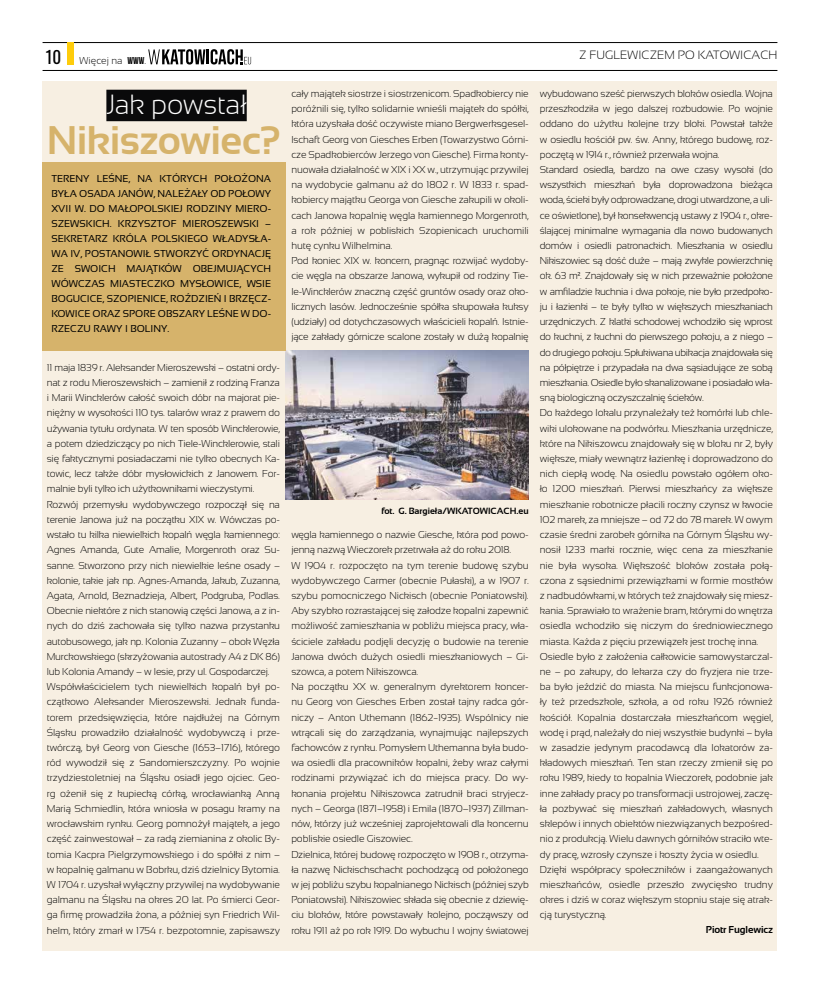
<style>
.page{position:relative;width:820px;height:993px;background:#fff}
.page>*{position:absolute;margin:0;border:0;box-sizing:border-box;transform-origin:0 0}
.t1{font:700 39.9px "Sansation";color:#d6b36b}
.t2{font:300 27.8px "Sansation";letter-spacing:-.01em;color:#fff}
.t3{font:300 12px "Sansation";color:#000}
.t4{font:300 10px/15.2px "Sansation";letter-spacing:-.01em;color:#000}
.t5{font:10px/15px "Sansation";color:#000;text-align:justify}
.t6{font:700 10px "Sansation";color:#000}
.t7{font:700 9px "Sansation";color:#000}
.s1{font-family:"Oswald";font-weight:400;font-size:17px}
.s2{font-family:"Bebas Neue";font-weight:400}
</style>
<div class="page">
<hr style="left:43px;top:42px;width:734px;height:1px;background:#000">
<svg style="left:148px;top:49px;width:103px;height:15px"></svg>
<hr style="left:43px;top:70px;width:734px;height:1px;background:#000">
<div style="left:67px;top:43px;width:6px;height:22px;background:#fecc0b"></div>
<div style="left:43px;top:81px;width:734px;height:869px;background:#f7efe2"></div>
<img style="left:285px;top:350px;width:243px;height:149px">
<div style="left:43px;top:162px;width:242px;height:188px;background:#d6b36b"></div>
<div style="left:106px;top:90px;width:141px;height:31px;background:#0a0a0b"></div>
<p class="t4" style="left:46px;top:53px;width:102px"><span class="s1">10</span> Więcej na <span class="s2">WWW</span>.</p>
<p class="t3" style="left:579px;top:48px;width:27px">Z Fuglew</p>
<p class="t3" style="left:638px;top:48px;width:131px">ic zem po Katow icach</p>
<h2 class="t2" style="left:106px;top:89px;width:142px">Jak powstał</h2>
<h1 class="t1" style="left:47px;top:118px;width:236px">Nikiszowiec?</h1>
<p class="t5" style="left:51px;top:170px;width:221px">TERENY LEŚNE, NA KTÓRYCH POŁOŻONA BYŁA OSADA JANÓW, NALEŻAŁY OD POŁOWY XVII W. DO MAŁOPOLSKIEJ RODZINY M IERO-SZEWSKICH. KRZYSZTOF M IEROSZEWSKI – SEKRETARZ KRÓLA POLSKIEGO WŁADYSŁA-WA IV, POSTANOWIŁ STWORZYĆ ORDYNACJĘ ZE SWOICH MAJĄTKÓW OBEJMUJĄCYCH WÓWCZAS MIASTECZKO MYSŁOWICE, WSIE BOGUCICE, SZOPIENICE, ROŹDZIEŃ I BRZĘCZ-KOWICE ORAZ SPORE OBSZARY LEŚNE W DO-RZECZU RAWY I BOLINY.</p>
<p class="t4" style="left:47px;top:359px;width:234px">11 maja 1839 r. Aleksander Mieroszewski – ostatni ordy&shy;nat z rodu Mieroszewskich – zamienił z rodziną Franza i Marii Wincklerów całość swoich dóbr na majorat pie&shy;niężny w wysokości 110 tys. talarów wraz z prawem do używania tytułu ordynata. W ten sposób Wincklerowie, a potem dziedziczący po nich Tiele-Wincklerowie, stali się faktycznymi posiadaczami nie tylko obecnych Ka&shy;towic, lecz także dóbr mysłowickich z Janowem. For&shy;malnie byli tylko ich użytkownikami wieczystymi.<br>Rozwój przemysłu wydobywczego rozpoczął się na terenie Janowa już na początku XIX w. Wówczas po&shy;wstało tu kilka niewielkich kopalń węgla kamiennego:<br>Agnes Amanda, Gute Amalie, Morgenroth oraz Su&shy;sanne. Stworzono przy nich niewielkie leśne osady – kolonie, takie jak np. Agnes-Amanda, Jakub, Zuzanna, Agata, Arnold, Beznadzieja, Albert, Podgruba, Podlas.<br>Obecnie niektóre z nich stanowią części Janowa, a z in&shy;nych do dziś zachowała się tylko nazwa przystanku autobusowego, jak np. Kolonia Zuzanny – obok Węzła Murckowskiego (skrzyżowania autostrady A4 z DK 86) lub Kolonia Amandy – w lesie, przy ul. Gospodarczej.<br>Współwłaścicielem tych niewielkich kopalń był po&shy;czątkowo Aleksander Mieroszewski. Jednak funda&shy;torem przedsięwzięcia, które najdłużej na Górnym Śląsku prowadziło działalność wydobywczą i prze&shy;twórczą, był Georg von Giesche (1653–1716), którego ród wywodził się z Sandomierszczyzny. Po wojnie trzydziestoletniej na Śląsku osiadł jego ojciec. Geo&shy;rg ożenił się z kupiecką córką, wrocławianką Anną Marią Schmiedlin, która wniosła w posagu kramy na wrocławskim rynku. Georg pomnożył majątek, a jego część zainwestował – za radą ziemianina z okolic By&shy;tomia Kacpra Pielgrzymowskiego i do spółki z nim – w kopalnię galmanu w Bobrku, dziś dzielnicy Bytomia.<br>W 1704 r. uzyskał wyłączny przywilej na wydobywanie galmanu na Śląsku na okres 20 lat. Po śmierci Geor&shy;ga firmę prowadziła żona, a później syn Friedrich Wil&shy;helm, który zmarł w 1754 r. bezpotomnie, zapisawszy</p>
<p class="t4" style="left:291px;top:86px;width:239px">cały majątek siostrze i siostrzenicom. Spadkobiercy nie poróżnili się, tylko solidarnie wnieśli majątek do spółki, która uzyskała dość oczywiste miano Bergwerksgesel&shy;lschaft Georg von Giesches Erben (Towarzystwo Górni&shy;cze Spadkobierców Jerzego von Giesche). Firma konty&shy;nuowała działalność w XIX i XX w., utrzymując przywilej na wydobycie galmanu aż do 1802 r. W 1833 r. spad&shy;kobiercy majątku Georga von Giesche zakupili w okoli&shy;cach Janowa kopalnię węgla kamiennego Morgenroth, a rok później w pobliskich Szopienicach uruchomili hutę cynku Wilhelmina.<br>Pod koniec XIX w. koncern, pragnąc rozwijać wydoby&shy;cie węgla na obszarze Janowa, wykupił od rodziny Tie&shy;le-Wincklerów znaczną część gruntów osady oraz oko&shy;licznych lasów. Jednocześnie spółka skupowała kuksy (udziały) od dotychczasowych właścicieli kopalń. Istnie&shy;jące zakłady górnicze scalone zostały w dużą kopalnię</p>
<p class="t7" style="left:381px;top:506px;width:73px">fot. G. Bargieła/WKATOWI</p>
<p class="t7" style="left:490px;top:506px;width:40px">CACH.eu</p>
<p class="t4" style="left:291px;top:527px;width:239px">węgla kamiennego o nazwie Giesche, która pod powo&shy;jenną nazwą Wieczorek przetrwała aż do roku 2018.<br>W 1904 r. rozpoczęto na tym terenie budowę szybu wydobywczego Carmer (obecnie Pułaski), a w 1907 r. szybu pomocniczego Nickisch (obecnie Poniatowski).<br>Aby szybko rozrastającej się załodze kopalni zapewnić możliwość zamieszkania w pobliżu miejsca pracy, wła&shy;ściciele zakładu podjęli decyzję o budowie na terenie Janowa dwóch dużych osiedli mieszkaniowych – Gi&shy;szowca, a potem Nikiszowca.<br>Na początku XX w. generalnym dyrektorem koncer&shy;nu Georg von Giesches Erben został tajny radca gór&shy;niczy – Anton Uthemann (1862−1935). Wspólnicy nie wtrącali się do zarządzania, wynajmując najlepszych fachowców z rynku. Pomysłem Uthemanna była budo&shy;wa osiedli dla pracowników kopalni, żeby wraz całymi rodzinami przywiązać ich do miejsca pracy. Do wy&shy;konania projektu Nikiszowca zatrudnił braci stryjecz&shy;nych – Georga (1871–1958) i Emila (1870–1937) Zillman&shy;nów, którzy już wcześniej zaprojektowali dla koncernu pobliskie osiedle Giszowiec.<br>Dzielnica, której budowę rozpoczęto w 1908 r., otrzyma&shy;ła nazwę Nickischschacht pochodzącą od położonego w jej pobliżu szybu kopalnianego Nickisch (później szyb Poniatowski). Nikiszowiec składa się obecnie z dziewię&shy;ciu bloków, które powstawały kolejno, począwszy od roku 1911 aż po rok 1919. Do wybuchu I wojny światowej</p>
<p class="t4" style="left:539px;top:86px;width:234px">wybudowano sześć pierwszych bloków osiedla. Wojna przeszkodziła w jego dalszej rozbudowie. Po wojnie oddano do użytku kolejne trzy bloki. Powstał także w osiedlu kościół pw. św. Anny, którego budowę, roz&shy;poczętą w 1914 r., również przerwała wojna.<br>Standard osiedla, bardzo na owe czasy wysoki (do wszystkich mieszkań była doprowadzona bieżąca woda, ścieki były odprowadzane, drogi utwardzone, a uli&shy;ce oświetlone), był konsekwencją ustawy z 1904 r., okre&shy;ślającej minimalne wymagania dla nowo budowanych domów i osiedli patronackich. Mieszkania w osiedlu Nikiszowiec są dość duże – mają zwykle powierzchnię ok. 63 m². Znajdowały się w nich przeważnie położone w amfiladzie kuchnia i dwa pokoje, nie było przedpoko&shy;ju i łazienki – te były tylko w większych mieszkaniach urzędniczych. Z klatki schodowej wchodziło się wprost do kuchni, z kuchni do pierwszego pokoju, a z niego – do drugiego pokoju. Spłukiwana ubikacja znajdowała się na półpiętrze i przypadała na dwa sąsiadujące ze sobą mieszkania. Osiedle było skanalizowane i posiadało wła&shy;sną biologiczną oczyszczalnię ścieków.<br>Do każdego lokalu przynależały też komórki lub chle&shy;wiki ulokowane na podwórku. Mieszkania urzędnicze, które na Nikiszowcu znajdowały się w bloku nr 2, były większe, miały wewnątrz łazienkę i doprowadzono do nich ciepłą wodę. Na osiedlu powstało ogółem oko&shy;ło 1200 mieszkań. Pierwsi mieszkańcy za większe mieszkanie robotnicze płacili roczny czynsz w kwocie 102 marek, za mniejsze – od 72 do 78 marek. W owym czasie średni zarobek górnika na Górnym Śląsku wy&shy;nosił 1233 marki rocznie, więc cena za mieszkanie nie była wysoka. Większość bloków została połą&shy;czona z sąsiednimi przewiązkami w formie mostków z nadbudówkami, w których też znajdowały się miesz&shy;kania. Sprawiało to wrażenie bram, którymi do wnętrza osiedla wchodziło się niczym do średniowiecznego miasta. Każda z pięciu przewiązek jest trochę inna.<br>Osiedle było z założenia całkowicie samowystarczal&shy;ne – po zakupy, do lekarza czy do fryzjera nie trze&shy;ba było jeździć do miasta. Na miejscu funkcjonowa&shy;ły też przedszkole, szkoła, a od roku 1926 również kościół. Kopalnia dostarczała mieszkańcom węgiel, wodę i prąd, należały do niej wszystkie budynki – była w zasadzie jedynym pracodawcą dla lokatorów za&shy;kładowych mieszkań. Ten stan rzeczy zmienił się po roku 1989, kiedy to kopalnia Wieczorek, podobnie jak inne zakłady pracy po transformacji ustrojowej, zaczę&shy;ła pozbywać się mieszkań zakładowych, własnych sklepów i innych obiektów niezwiązanych bezpośred&shy;nio z produkcją. Wielu dawnych górników straciło wte&shy;dy pracę, wzrosły czynsze i koszty życia w osiedlu.<br>Dzięki współpracy społeczników i zaangażowanych mieszkańców, osiedle przeszło zwycięsko trudny okres i dziś w coraz większym stopniu staje się atrak&shy;cją turystyczną.</p>
<p class="t6" style="left:705px;top:924px;width:68px">Piotr Fuglewicz</p>
</div>
